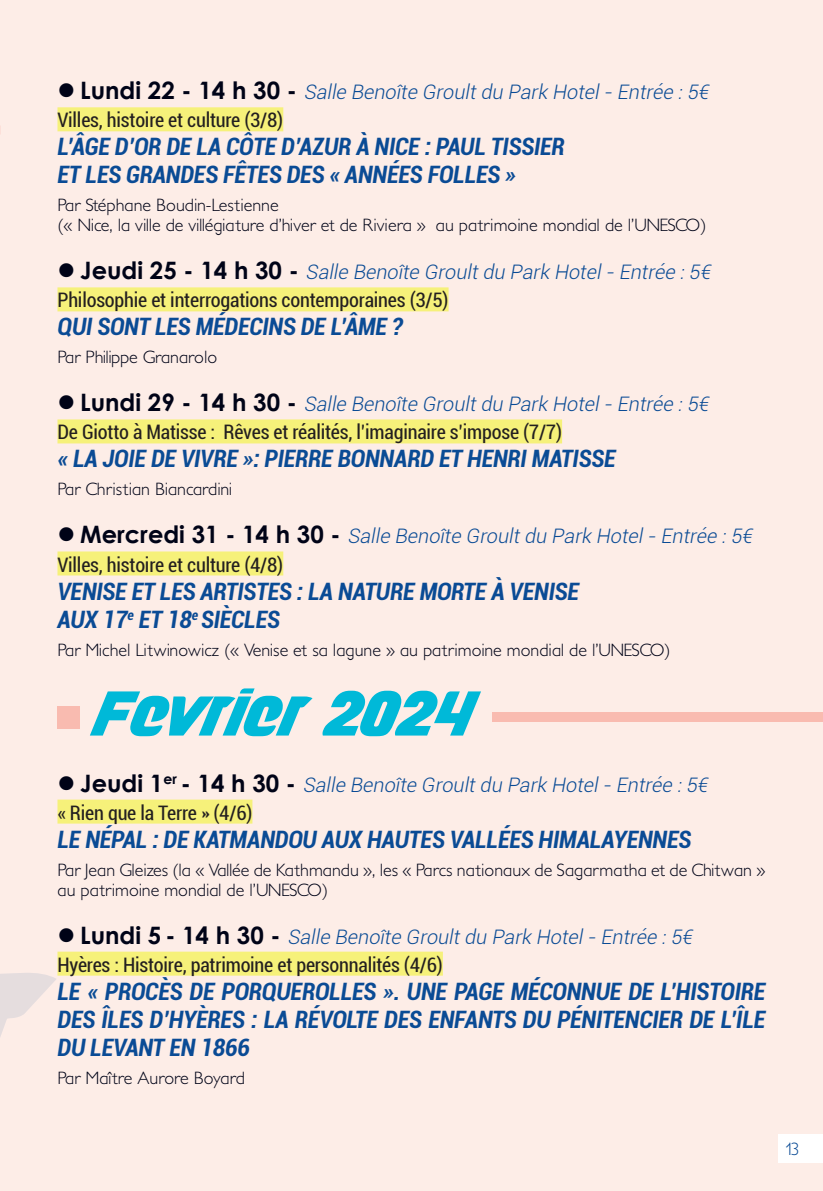
<style>
.page{position:relative;width:823px;height:1191px;background:#fff}
.page>*{position:absolute;margin:0;border:0;box-sizing:border-box;transform-origin:0 0}
.t1{font:60px "Longhaul";color:#00b9d8}
.t2{font:italic 700 condensed 24px/28px "Roboto";letter-spacing:-.01em;color:#0a4b95}
.t3{font:condensed 20px/28px "Roboto";letter-spacing:-.01em;color:#231f20}
.t4{font:italic 300 20px/28px "Roboto";color:#0a4b95}
.t5{font:300 18px/20px "Petita";color:#000317}
.t6{font:300 18px "Petita";color:#0a4b95}
.s1{color:#000317}
.s2{font-family:"Century Gothic";font-weight:700;font-style:normal;font-size:24px;color:#000317}
.s3{font-weight:400;font-style:normal;font-stretch:condensed;color:#231f20}
.s4{font-family:"Century Gothic";font-weight:700;font-stretch:normal;font-size:24px;color:#000317}
.s5{font-weight:300;font-style:italic;font-stretch:normal;color:#0a4b95}
</style>
<div class="page">
<div style="left:0;top:0;width:822px;height:1191px;background:#fdede7"></div>
<div style="left:778px;top:1134px;width:44px;height:28px;background:#fff"></div>
<hr style="left:0;top:0;width:1px;height:1191px;background:#fbc5b0">
<div style="left:57px;top:107px;width:226px;height:24px;background:#f6f17a"></div>
<div style="left:57px;top:287px;width:391px;height:24px;background:#f6f17a"></div>
<div style="left:57px;top:419px;width:504px;height:24px;background:#f6f17a"></div>
<div style="left:57px;top:551px;width:226px;height:24px;background:#f6f17a"></div>
<div style="left:57px;top:799px;width:195px;height:24px;background:#f6f17a"></div>
<div style="left:57px;top:951px;width:385px;height:24px;background:#f6f17a"></div>
<div style="left:57px;top:706px;width:23px;height:22px;background:#f9bbb0"></div>
<div style="left:492px;top:712px;width:330px;height:10px;background:#f9bbb0"></div>
<p class="t4" style="left:57px;top:78px;width:656px"><span class="s1">●</span> <span class="s2">L u n d i 2 2 - 1 4 h 3 0 -</span> Salle Benoîte Groultdu Park Hotel-Entrée :5€<br><span class="s3">Villes, histoire et culture (3/8)</span></p>
<p class="t2" style="left:57px;top:132px;width:508px">L’ÂGE D’OR DE LA CÔTE D’AZUR À NICE : PAUL TISSIER<br>ET LES GRANDES FÊTES DES « ANNÉES FOLLES »</p>
<p class="t5" style="left:57px;top:196px;width:650px">Par Stéphane Boudin-Lestienne<br>(« Nice, la ville de villégiature d’hiver et de Riviera » au patrimoine mondial de l’UNESCO)</p>
<p class="t3" style="left:57px;top:258px;width:658px"><span class="s1">●</span> <span class="s4">J e u d i 2 5 - 1 4 h 3 0 -</span> <span class="s5">Salle Benoîte Groultdu Park Hotel-Entrée :5€<br></span>Philosophie et interrogations contemporaines (3/5)</p>
<p class="t2" style="left:57px;top:312px;width:346px">QUI SONT LES MÉDECINS DE L’ÂME ?</p>
<p class="t5" style="left:57px;top:348px;width:161px">Par Philippe Granarolo</p>
<p class="t3" style="left:57px;top:390px;width:656px"><span class="s1">●</span> <span class="s4">L u n d i 2 9 - 1 4 h 3 0 -</span> <span class="s5">Salle Benoîte Groultdu Park Hotel-Entrée :5€<br></span>De Giotto à Matisse : Rêves et réalités, l’imaginaire s’impose (7/7)</p>
<p class="t2" style="left:57px;top:444px;width:559px">« LA JOIE DE VIVRE »: PIERRE BONNARD ET HENRI MATISSE</p>
<p class="t5" style="left:57px;top:480px;width:176px">Par Christian Biancardini</p>
<p class="t4" style="left:57px;top:522px;width:700px"><span class="s1">●</span> <span class="s2">M e rc re d i 3 1 - 1 4 h 3 0 -</span> Salle Benoîte Groultdu Park Hotel-Entrée :5€<br><span class="s3">Villes, histoire et culture (4/8)</span></p>
<p class="t2" style="left:57px;top:576px;width:523px">VENISE ET LES ARTISTES : LA NATURE MORTE À VENISE<br>AUX 17<sup>e</sup> ET 18<sup>e</sup> SIÈCLES</p>
<p class="t5" style="left:57px;top:640px;width:614px">Par Michel Litwinowicz (« Venise et sa lagune » au patrimoine mondial de l’UNESCO)</p>
<h1 class="t1" style="left:97px;top:683px;width:380px">Fevrier 2024</h1>
<p class="t4" style="left:57px;top:770px;width:655px"><span class="s1">●</span> <span class="s2">J e u d i 1</span> <sup>e</sup> <sup>r</sup> <span class="s2">- 1 4 h 3 0 -</span> Salle Benoîte Groultdu Park Hotel-Entrée :5€ <span class="s3">« Rien que la Terre » (4/6)</span></p>
<p class="t2" style="left:57px;top:824px;width:635px">LE NÉPAL : DE KATMANDOU AUX HAUTES VALLÉES HIMALAYENNES</p>
<p class="t5" style="left:57px;top:860px;width:709px">Par Jean Gleizes (la « Vallée de Kathmandu », les « Parcs nationaux de Sagarmatha et de Chitwan » au patrimoine mondial de l’UNESCO)</p>
<p class="t3" style="left:57px;top:922px;width:640px"><span class="s1">●</span> <span class="s4">L u n d i 5 - 1 4 h 3 0 -</span> <span class="s5">Salle Benoîte Groultdu Park Hotel-Entrée :5€<br></span>Hyères : Histoire, patrimoine et personnalités (4/6)</p>
<p class="t2" style="left:57px;top:976px;width:709px;text-align:justify">LE « PROCÈS DE PORQUEROLLES ». UNE PAGE MÉCONNUE DE L’HISTOIRE DES ÎLES D’HYÈRES : LA RÉVOLTE DES ENFANTS DU PÉNITENCIER DE L’ÎLE DU LEVANT EN 1866</p>
<p class="t5" style="left:57px;top:1068px;width:189px">Par Maître Aurore Boyard</p>
<p class="t6" style="left:785px;top:1138px;width:15px">13</p>
</div>
